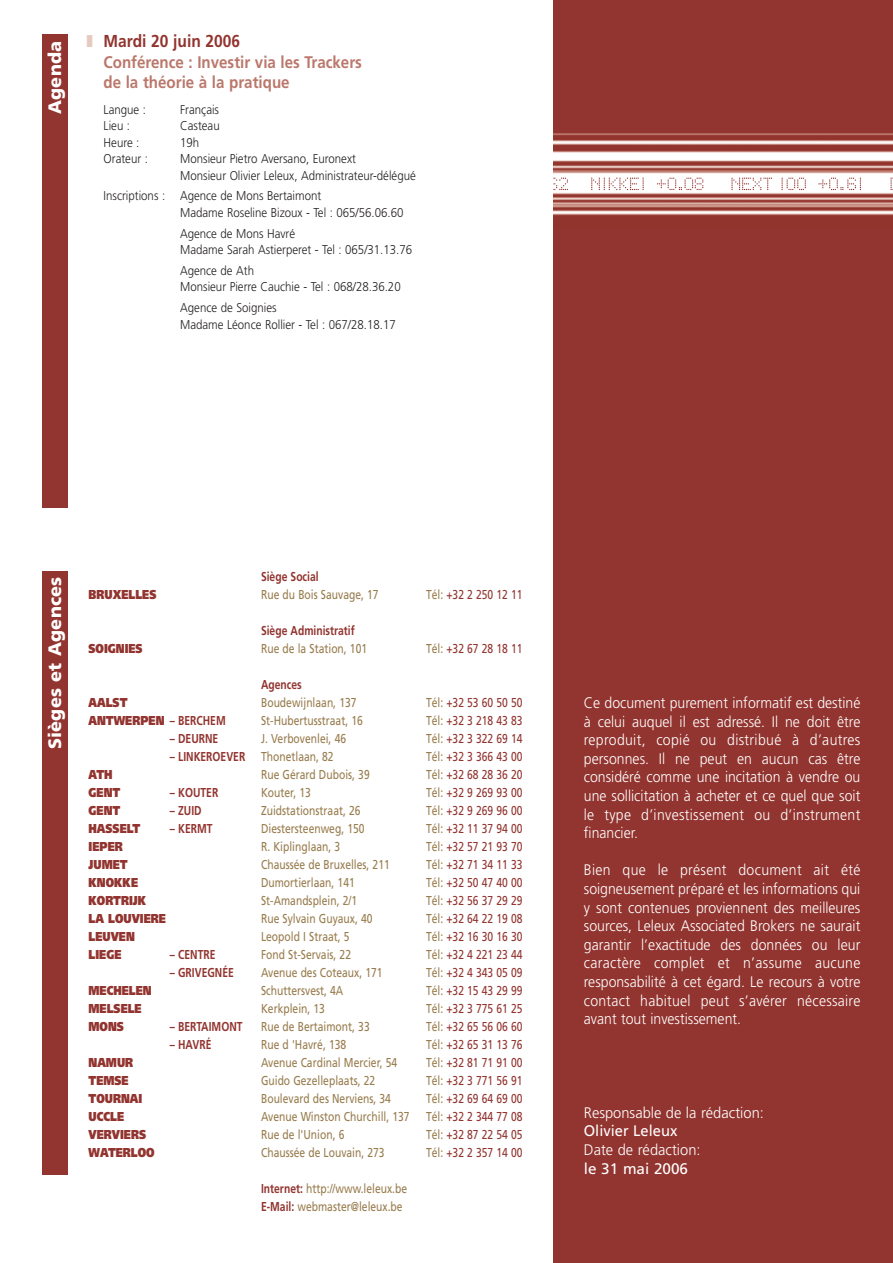
<style>
.page{position:relative;width:893px;height:1263px;background:#fff}
.page>*{position:absolute;margin:0;border:0;box-sizing:border-box;transform-origin:0 0}
.t1{font:900 18px "Frutiger";letter-spacing:.01em;color:#fff}
.t2{font:700 17.25px "Frutiger";color:#92342f;scale:.9 1}
.t3{font:700 16.8px/20.5px "Frutiger";color:#bb776b;scale:.9 1}
.t4{font:300 15.3px/18.6px "Frutiger";color:#fff;text-align:justify;scale:.92 1}
.t5{font:300 15.3px "Frutiger";color:#fff;scale:.96 1}
.t6{font:15.3px "Frutiger";color:#fff;scale:.96 1}
.t7{font:15.3px "Frutiger";color:#fff}
.t8{font:12.9px/18px "Frutiger";color:#987c4d;scale:.8 1}
.t9{font:12.9px/18px "Frutiger";color:#92342f;text-align:justify;scale:.8 1}
.t10{font:900 12.9px/18px "Frutiger";color:#92342f;scale:.8 1}
.t11{font:700 12.9px "Frutiger";color:#92342f;scale:.8 1}
.t12{font:300 12.75px/16.5px "Frutiger";color:#231f20;scale:.9 1}
.s1{color:#e6c9c0}
.s2{font-weight:700}
.s3{font-weight:700;color:#92342f}
.s4{color:#987c4d}
</style>
<div class="page">
<div style="left:553px;top:0;width:339px;height:1263px;background:#92342f"></div>
<img style="left:553px;top:133px;width:339px;height:82px">
<svg style="left:731px;top:178px;width:41px;height:12px"></svg>
<svg style="left:781px;top:178px;width:24px;height:12px"></svg>
<svg style="left:818px;top:178px;width:43px;height:12px"></svg>
<svg style="left:890px;top:178px;width:3px;height:12px"></svg>
<svg style="left:553px;top:178px;width:15px;height:12px"></svg>
<svg style="left:591px;top:178px;width:52px;height:12px"></svg>
<svg style="left:657px;top:178px;width:46px;height:12px"></svg>
<div style="left:43px;top:34px;width:25px;height:1141px;background:#92342f"></div>
<div style="left:36px;top:509px;width:62px;height:62px;background:#fff"></div>
<p class="t1" style="left:48px;top:114px;width:75px;rotate:-90deg">Agenda</p>
<p class="t2" style="left:87px;top:34px;width:172px"><span class="s1">❚</span> Mardi 20 juin 2006</p>
<p class="t3" style="left:103px;top:53px;width:289px">Conférence : Investir via les Trackers de la théorie à la pratique</p>
<p class="t12" style="left:104px;top:102px;width:49px">Langue :</p>
<p class="t12" style="left:180px;top:102px;width:45px">Français</p>
<p class="t12" style="left:104px;top:118px;width:31px">Lieu :</p>
<p class="t12" style="left:180px;top:118px;width:45px">Casteau</p>
<p class="t12" style="left:104px;top:135px;width:41px">Heure :</p>
<p class="t12" style="left:180px;top:135px;width:23px">19h</p>
<p class="t12" style="left:104px;top:151px;width:51px">Orateur :</p>
<p class="t12" style="left:180px;top:151px;width:263px">Monsieur Pietro Aversano, Euronext<br>Monsieur Olivier Leleux, Administrateur-délégué</p>
<p class="t12" style="left:180px;top:189px;width:249px;text-indent:-77px">Inscriptions : Agence de Mons Bertaimont<br>Madame Roseline Bizoux - Tel : 065/56.06.60</p>
<p class="t12" style="left:180px;top:226px;width:259px">Agence de Mons Havré<br>Madame Sarah Astierperet - Tel : 065/31.13.76</p>
<p class="t12" style="left:180px;top:263px;width:247px">Agence de Ath<br>Monsieur Pierre Cauchie - Tel : 068/28.36.20</p>
<p class="t12" style="left:180px;top:300px;width:241px">Agence de Soignies<br>Madame Léonce Rollier - Tel : 067/28.18.17</p>
<p class="t1" style="left:48px;top:749px;width:174px;rotate:-90deg">Sièges et Agences</p>
<p class="t10" style="left:89px;top:586px;width:86px">BRUXELLES</p>
<p class="t10" style="left:89px;top:640px;width:69px">SOIGNIES</p>
<p class="t10" style="left:89px;top:694px;width:173px">AALST<br>ANTWERPEN <span class="s2">– BERCHEM</span></p>
<p class="t11" style="left:170px;top:733px;width:62px">– DEURNE</p>
<p class="t11" style="left:170px;top:751px;width:96px">– LINKEROEVER</p>
<p class="t10" style="left:89px;top:766px;width:41px">ATH<br>GENT</p>
<p class="t11" style="left:170px;top:787px;width:62px">– KOUTER</p>
<p class="t10" style="left:89px;top:802px;width:41px">GENT</p>
<p class="t11" style="left:170px;top:805px;width:41px">– ZUID</p>
<p class="t10" style="left:89px;top:820px;width:66px">HASSELT</p>
<p class="t11" style="left:170px;top:823px;width:55px">– KERMT</p>
<p class="t10" style="left:89px;top:838px;width:98px">IEPER<br>JUMET<br>KNOKKE<br>KORTRIJK<br>LA LOUVIERE<br>LEUVEN<br>LIEGE</p>
<p class="t11" style="left:170px;top:949px;width:58px">– CENTRE</p>
<p class="t11" style="left:170px;top:967px;width:81px">– GRIVEGNÉE</p>
<p class="t10" style="left:89px;top:982px;width:80px">MECHELEN<br>MELSELE<br>MONS</p>
<p class="t10" style="left:89px;top:1054px;width:84px">NAMUR<br>TEMSE<br>TOURNAI<br>UCCLE<br>VERVIERS<br>WATERLOO</p>
<p class="t11" style="left:170px;top:1021px;width:92px">– BERTAIMONT</p>
<p class="t11" style="left:170px;top:1039px;width:54px">– HAVRÉ</p>
<p class="t11" style="left:261px;top:571px;width:74px">Siège Social</p>
<p class="t8" style="left:261px;top:586px;width:148px">Rue du Bois Sauvage, 17</p>
<p class="t11" style="left:261px;top:625px;width:119px">Siège Administratif</p>
<p class="t8" style="left:261px;top:640px;width:134px">Rue de la Station, 101</p>
<p class="t11" style="left:261px;top:679px;width:52px">Agences</p>
<p class="t8" style="left:261px;top:694px;width:187px">Boudewijnlaan, 137<br>St-Hubertusstraat, 16<br>J. Verbovenlei, 46<br>Thonetlaan, 82<br>Rue Gérard Dubois, 39<br>Kouter, 13<br>Zuidstationstraat, 26<br>Diestersteenweg, 150<br>R. Kiplinglaan, 3<br>Chaussée de Bruxelles, 211<br>Dumortierlaan, 141<br>St-Amandsplein, 2/1<br>Rue Sylvain Guyaux, 40<br>Leopold I Straat, 5<br>Fond St-Servais, 22<br>Avenue des Coteaux, 171<br>Schuttersvest, 4A<br>Kerkplein, 13<br>Rue de Bertaimont, 33<br>Rue d 'Havré, 138<br>Avenue Cardinal Mercier, 54<br>Guido Gezelleplaats, 22<br>Boulevard des Nerviens, 34<br>Avenue Winston Churchill, 137<br>Rue de l'Union, 6<br>Chaussée de Louvain, 273</p>
<p class="t8" style="left:261px;top:1180px;width:184px"><span class="s3">Internet:</span> http://www.leleux.be<br><span class="s3">E-Mail:</span> webmaster@leleux.be</p>
<p class="t9" style="left:426px;top:586px;width:122px"><span class="s4">Tél:</span> +32 2 250 12 11</p>
<p class="t9" style="left:426px;top:640px;width:122px"><span class="s4">Tél:</span> +32 67 28 18 11</p>
<p class="t9" style="left:426px;top:694px;width:122px"><span class="s4">Tél:</span> +32 53 60 50 50<br><span class="s4">Tél:</span> +32 3 218 43 83<br><span class="s4">Tél:</span> +32 3 322 69 14<br><span class="s4">Tél:</span> +32 3 366 43 00<br><span class="s4">Tél:</span> +32 68 28 36 20<br><span class="s4">Tél:</span> +32 9 269 93 00<br><span class="s4">Tél:</span> +32 9 269 96 00<br><span class="s4">Tél:</span> +32 11 37 94 00<br><span class="s4">Tél:</span> +32 57 21 93 70<br><span class="s4">Tél:</span> +32 71 34 11 33<br><span class="s4">Tél:</span> +32 50 47 40 00<br><span class="s4">Tél:</span> +32 56 37 29 29<br><span class="s4">Tél:</span> +32 64 22 19 08<br><span class="s4">Tél:</span> +32 16 30 16 30<br><span class="s4">Tél:</span> +32 4 221 23 44<br><span class="s4">Tél:</span> +32 4 343 05 09<br><span class="s4">Tél:</span> +32 15 43 29 99<br><span class="s4">Tél:</span> +32 3 775 61 25<br><span class="s4">Tél:</span> +32 65 56 06 60<br><span class="s4">Tél:</span> +32 65 31 13 76<br><span class="s4">Tél:</span> +32 81 71 91 00<br><span class="s4">Tél:</span> +32 3 771 56 91<br><span class="s4">Tél:</span> +32 69 64 69 00<br><span class="s4">Tél:</span> +32 2 344 77 08<br><span class="s4">Tél:</span> +32 87 22 54 05<br><span class="s4">Tél:</span> +32 2 357 14 00</p>
<p class="t4" style="left:584px;top:695px;width:302px">Ce document purement informatif est destiné à celui auquel il est adressé. Il ne doit être reproduit, copié ou distribué à d’autres personnes. Il ne peut en aucun cas être considéré comme une incitation à vendre ou une sollicitation à acheter et ce quel que soit le type d’investissement ou d’instrument financier.</p>
<p class="t4" style="left:584px;top:862px;width:302px">Bien que le présent document ait été soigneusement préparé et les informations qui y sont contenues proviennent des meilleures sources, Leleux Associated Brokers ne saurait garantir l’exactitude des données ou leur caractère complet et n’assume aucune responsabilité à cet égard. Le recours à votre contact habituel peut s’avérer nécessaire avant tout investissement.</p>
<p class="t5" style="left:584px;top:1106px;width:189px">Responsable de la rédaction:</p>
<p class="t6" style="left:584px;top:1125px;width:99px">Olivier Leleux</p>
<p class="t5" style="left:584px;top:1144px;width:123px">Date de rédaction:</p>
<p class="t7" style="left:584px;top:1162px;width:106px">le 31 mai 2006</p>
</div>
